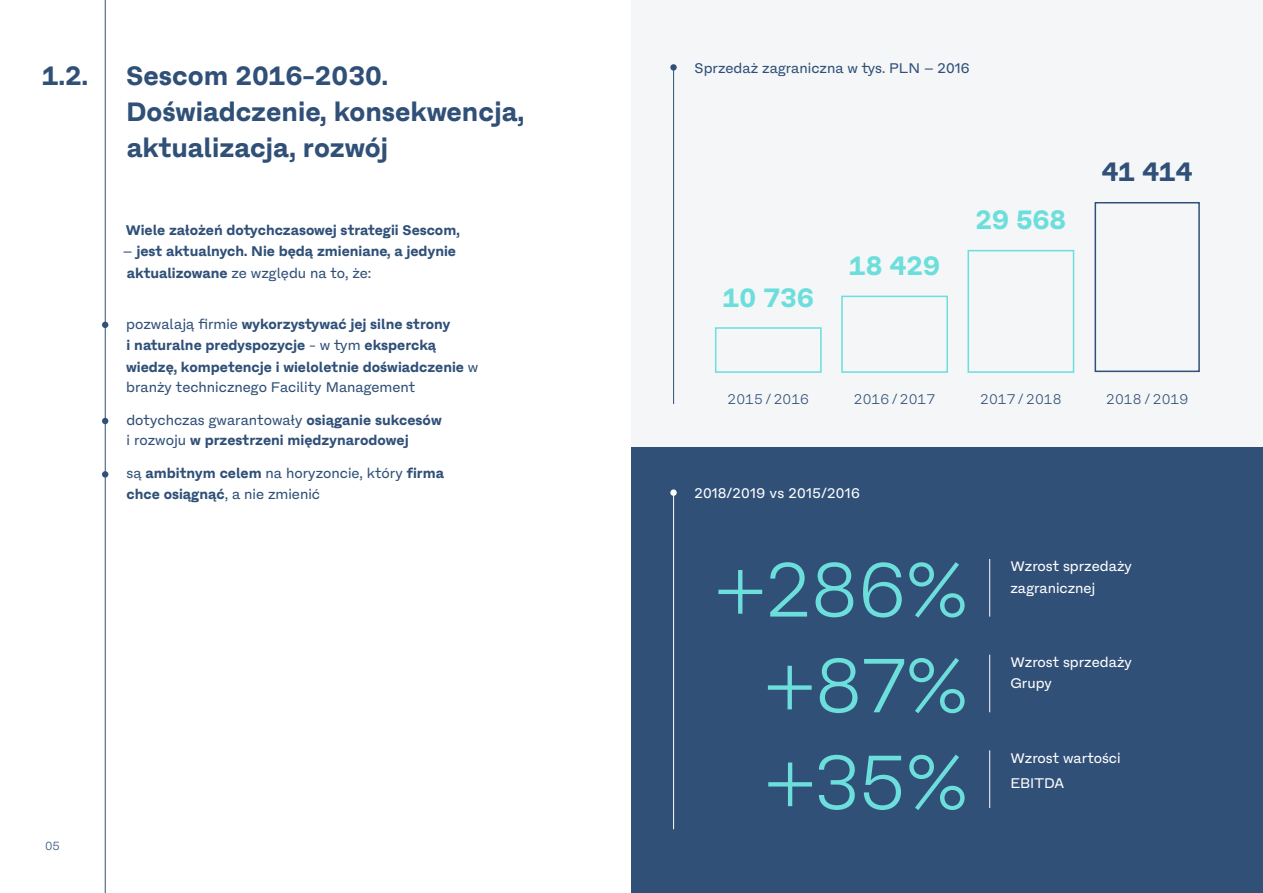
<style>
.page{position:relative;width:1263px;height:893px;background:#fff}
.page>*{position:absolute;margin:0;border:0;box-sizing:border-box;transform-origin:0 0}
.tekst_9_5_14_25{font:300 78px "Fracktif";color:#6cdedc}
.tekst_9_5_14_25-2{font:700 27px/36px "Fracktif";color:#305078}
.tekst_8_12{font:700 27px "Fracktif";color:#6cdedc}
.tekst_8_12-2{font:700 27px "Fracktif";color:#305078}
.tekst_9_5_14_25-3{font:700 14.25px/21.1px "Fracktif";color:#305078}
.tekst_9_5_14_25-4{font:14.25px/21.3px "Fracktif";color:#305078}
.tekst_9_5_14_25-5{font:14.25px/21.3px "Fracktif";color:#fff}
.tekst_9_5_14_25-6{font:300 14.25px "Fracktif";color:#305078}
.paginacja{font:300 12px "Fracktif";color:#305078}
.s1{font-weight:400}
.s2{font-weight:700}
</style>
<div class="page">
<div style="left:631px;top:446px;width:632px;height:447px;background:#305078"></div>
<hr style="left:105px;top:0;width:1px;height:893px;background:#305078">
<div style="left:631px;top:0;width:632px;height:446px;background:#f5f6f8"></div>
<hr style="left:673px;top:69px;width:1px;height:335px;background:#305078">
<svg style="left:670px;top:64px;width:7px;height:7px"></svg>
<div style="left:715px;top:327px;width:107px;height:46px;border:2px solid #6cdedc"></div>
<div style="left:841px;top:296px;width:107px;height:77px;border:2px solid #6cdedc"></div>
<div style="left:967px;top:250px;width:107px;height:123px;border:2px solid #6cdedc"></div>
<div style="left:1094px;top:202px;width:106px;height:170px;border:2px solid #305078"></div>
<svg style="left:102px;top:322px;width:6px;height:6px"></svg>
<svg style="left:102px;top:418px;width:6px;height:6px"></svg>
<div style="left:102px;top:471px;width:6px;height:7px;background:#305078;border-radius:50%"></div>
<hr style="left:673px;top:495px;width:1px;height:334px;background:#fff">
<svg style="left:670px;top:489px;width:7px;height:7px"></svg>
<hr style="left:989px;top:655px;width:1px;height:57px;background:#fff">
<hr style="left:989px;top:750px;width:1px;height:58px;background:#fff">
<hr style="left:989px;top:559px;width:1px;height:58px;background:#fff">
<p class="tekst_9_5_14_25-2" style="left:42px;top:58px;width:47px">1.2.</p>
<p class="tekst_9_5_14_25-4" style="left:695px;top:57px;width:276px">Sprzedaż zagraniczna w tys. PLN – 2016</p>
<p class="tekst_9_5_14_25-2" style="left:126px;top:58px;width:400px">Sescom 2016-2030.<br>Doświadczenie, konsekwencja, aktualizacja, rozwój</p>
<p class="tekst_8_12-2" style="left:1102px;top:154px;width:92px">41 414</p>
<p class="tekst_9_5_14_25-3" style="left:126px;top:220px;width:335px">Wiele założeń dotychczasowej strategii Sescom,</p>
<p class="tekst_9_5_14_25-3" style="left:123px;top:241px;width:335px"><span class="s1">–</span> jest aktualnych. Nie będą zmieniane, a jedynie</p>
<p class="tekst_9_5_14_25-4" style="left:127px;top:262px;width:246px"><span class="s2">aktualizowane</span> ze względu na to, że:</p>
<p class="tekst_9_5_14_25-3" style="left:126px;top:313px;width:354px"><span class="s1">pozwalają firmie</span> wykorzystywać jej silne strony<br>i naturalne predyspozycje <span class="s1">- w tym</span> ekspercką wiedzę, kompetencje i wieloletnie doświadczenie <span class="s1">w branży technicznego Facility Management</span></p>
<p class="tekst_9_5_14_25-3" style="left:126px;top:409px;width:317px;line-height:20.7px"><span class="s1">dotychczas gwarantowały</span> osiąganie sukcesów <span class="s1">i rozwoju</span> w przestrzeni międzynarodowej</p>
<p class="tekst_9_5_14_25-4" style="left:127px;top:462px;width:319px">są <span class="s2">ambitnym celem</span> na horyzoncie, który <span class="s2">firma chce osiągnąć</span>, a nie zmienić</p>
<p class="paginacja" style="left:45px;top:839px;width:16px">05</p>
<p class="tekst_8_12" style="left:723px;top:280px;width:92px">10 736</p>
<p class="tekst_8_12" style="left:849px;top:249px;width:92px">18 429</p>
<p class="tekst_8_12" style="left:975px;top:203px;width:92px">29 568</p>
<p class="tekst_9_5_14_25-6" style="left:728px;top:390px;width:83px">2015 / 2016</p>
<p class="tekst_9_5_14_25-6" style="left:854px;top:390px;width:83px">2016 / 2017</p>
<p class="tekst_9_5_14_25-6" style="left:980px;top:390px;width:83px">2017 / 2018</p>
<p class="tekst_9_5_14_25-6" style="left:1106px;top:390px;width:83px">2018 / 2019</p>
<p class="tekst_9_5_14_25-5" style="left:695px;top:482px;width:167px">2018/2019 vs 2015/2016</p>
<p class="tekst_9_5_14_25" style="left:715px;top:544px;width:254px">+286%</p>
<p class="tekst_9_5_14_25-5" style="left:1010px;top:556px;width:123px">Wzrost sprzedaży zagranicznej</p>
<p class="tekst_9_5_14_25" style="left:765px;top:640px;width:205px">+87%</p>
<p class="tekst_9_5_14_25-5" style="left:1010px;top:651px;width:123px">Wzrost sprzedaży</p>
<p class="tekst_9_5_14_25-5" style="left:1010px;top:673px;width:43px">Grupy</p>
<p class="tekst_9_5_14_25" style="left:765px;top:736px;width:205px">+35%</p>
<p class="tekst_9_5_14_25-5" style="left:1010px;top:747px;width:112px">Wzrost wartości</p>
<p class="tekst_9_5_14_25-5" style="left:1010px;top:773px;width:55px">EBITDA</p>
</div>
